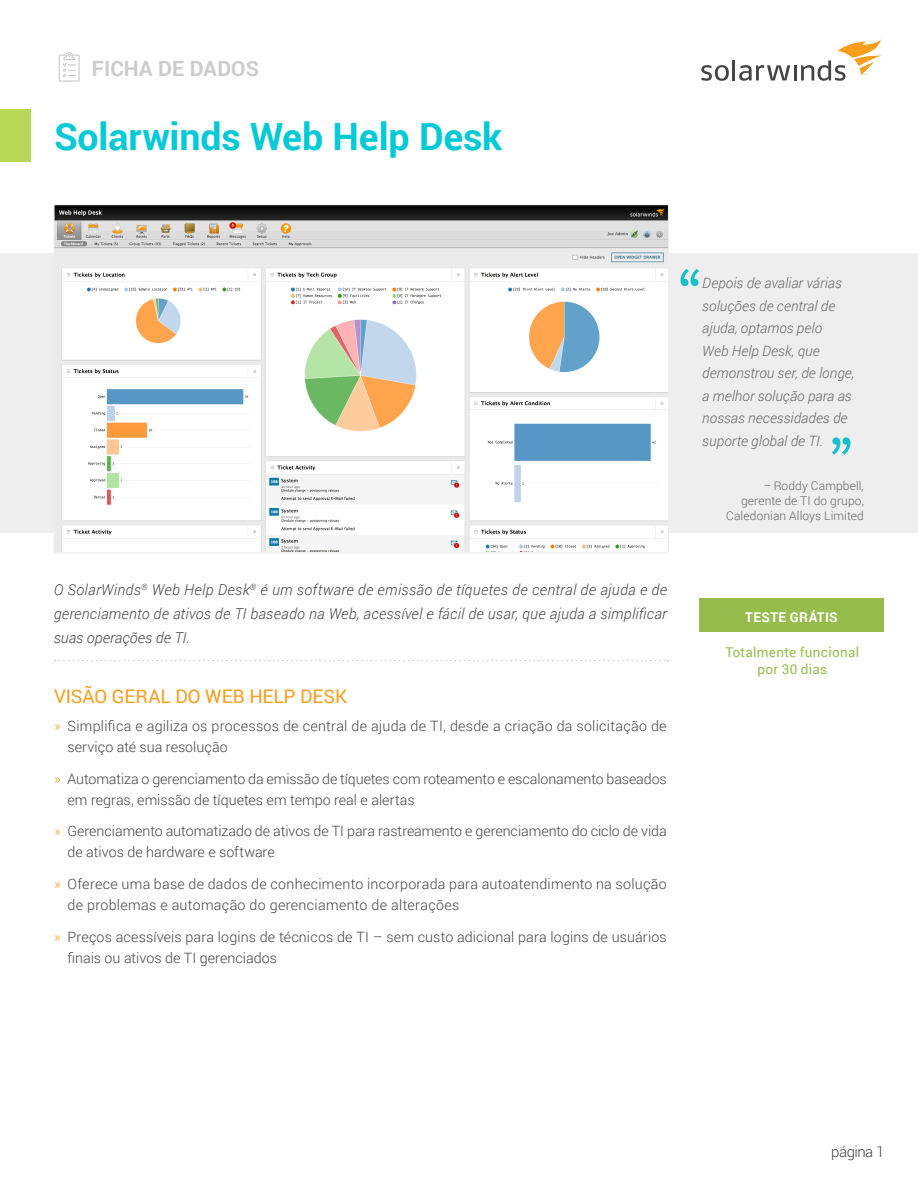
<style>
.page{position:relative;width:918px;height:1188px;background:#fff}
.page>*{position:absolute;margin:0;border:0;box-sizing:border-box;transform-origin:0 0}
.Name_of_Datasheet{font:700 37.5px "Roboto";letter-spacing:-.005em;color:#04c9d7}
.Section_Title{font:700 21px "Roboto";letter-spacing:.01em;color:#ccc}
.Section_Headline{font:18.75px "Roboto";color:#f99d1c}
.Lead_Paragraph{font:italic 300 15px/24px "Roboto";letter-spacing:.01em;color:#444;text-align:justify}
.Page_number{font:300 15px "Roboto";letter-spacing:-.035em;color:#444}
.t1{font:300 14.25px/21px "Roboto";letter-spacing:.005em;color:#444}
.Sidebar_Image_Captio{font:italic 300 14.25px/22.5px "Roboto";letter-spacing:.005em;color:#666}
.Sidebar_CTA{font:13.5px "Roboto";letter-spacing:.02em;color:#96bd4c}
.t2{font:700 13.5px "Roboto";letter-spacing:.025em;color:#fff}
.Sidebar_Image_Captio-2{font:300 12px/15px "Roboto";letter-spacing:.01em;color:#666;text-align:right}
.s1{color:#f99d1c}
.s2{font-style:italic}
</style>
<div class="page">
<div style="left:0;top:109px;width:30px;height:53px;background:#b8d757"></div>
<div style="left:0;top:253px;width:918px;height:279px;background:#eee"></div>
<svg style="left:55px;top:660px;width:614px;height:1px"></svg>
<svg style="left:701px;top:65px;width:28px;height:16px"></svg>
<hr style="left:732px;top:60px;width:3px;height:20px;background:#444">
<svg style="left:739px;top:65px;width:51px;height:16px"></svg>
<hr style="left:794px;top:65px;width:3px;height:15px;background:#444">
<svg style="left:801px;top:39px;width:81px;height:42px"></svg>
<svg style="left:59px;top:52px;width:21px;height:30px"></svg>
<img style="left:55px;top:206px;width:612px;height:345px">
<svg style="left:680px;top:269px;width:19px;height:17px"></svg>
<svg style="left:832px;top:437px;width:19px;height:18px"></svg>
<div style="left:699px;top:598px;width:185px;height:34px;background:#96bd4c"></div>
<p class="Section_Title" style="left:92px;top:54px;width:169px">FICHA DE DADOS</p>
<p class="Name_of_Datasheet" style="left:54px;top:111px;width:450px">Solarwinds Web Help Desk</p>
<p class="Lead_Paragraph" style="left:54px;top:577px;width:615px">O SolarWinds<sup>®</sup> Web Help Desk<sup>®</sup> é um software de emissão de tíquetes de central de ajuda e de gerenciamento de ativos de TI baseado na Web, acessível e fácil de usar, que ajuda a simplificar suas operações de TI.</p>
<p class="Section_Headline" style="left:54px;top:683px;width:295px">VISÃO GERAL DO WEB HELP DESK</p>
<p class="t1" style="left:68px;top:715px;width:601px;text-indent:-14px"><span class="s1">»</span> Simplifica e agiliza os processos de central de ajuda de TI, desde a criação da solicitação de serviço até sua resolução</p>
<p class="t1" style="left:68px;top:768px;width:601px;text-indent:-14px"><span class="s1">»</span> Automatiza o gerenciamento da emissão de tíquetes com roteamento e escalonamento baseados em regras, emissão de tíquetes em tempo real e alertas</p>
<p class="t1" style="left:68px;top:820px;width:601px;text-indent:-14px"><span class="s1">»</span> Gerenciamento automatizado de ativos de TI para rastreamento e gerenciamento do ciclo de vida de ativos de hardware e software</p>
<p class="t1" style="left:68px;top:873px;width:601px;text-indent:-14px"><span class="s1">»</span> Oferece uma base de dados de conhecimento incorporada para autoatendimento na solução de problemas e automação do gerenciamento de alterações</p>
<p class="t1" style="left:68px;top:926px;width:601px;text-indent:-14px"><span class="s1">»</span> Preços acessíveis para logins de técnicos de TI – sem custo adicional para logins de usuários finais ou ativos de TI gerenciados</p>
<p class="Sidebar_Image_Captio" style="left:702px;top:271px;width:154px">Depois de avaliar várias soluções de central de ajuda, optamos pelo<br>Web Help Desk, que demonstrou ser, de longe, a melhor solução para as nossas necessidades de suporte global de TI.</p>
<p class="Sidebar_Image_Captio-2" style="left:726px;top:478px;width:139px"><span class="s2">–</span> Roddy Campbell<span class="s2">, </span>gerente de TI do grupo,<br>Caledonian Alloys Limited</p>
<p class="t2" style="left:745px;top:608px;width:94px">TESTE GRÁTIS</p>
<p class="Sidebar_CTA" style="left:726px;top:643px;width:135px">Totalmente funcional</p>
<p class="Sidebar_CTA" style="left:758px;top:660px;width:71px">por 30 dias</p>
<p class="Page_number" style="left:831px;top:1141px;width:55px">página 1</p>
</div>
